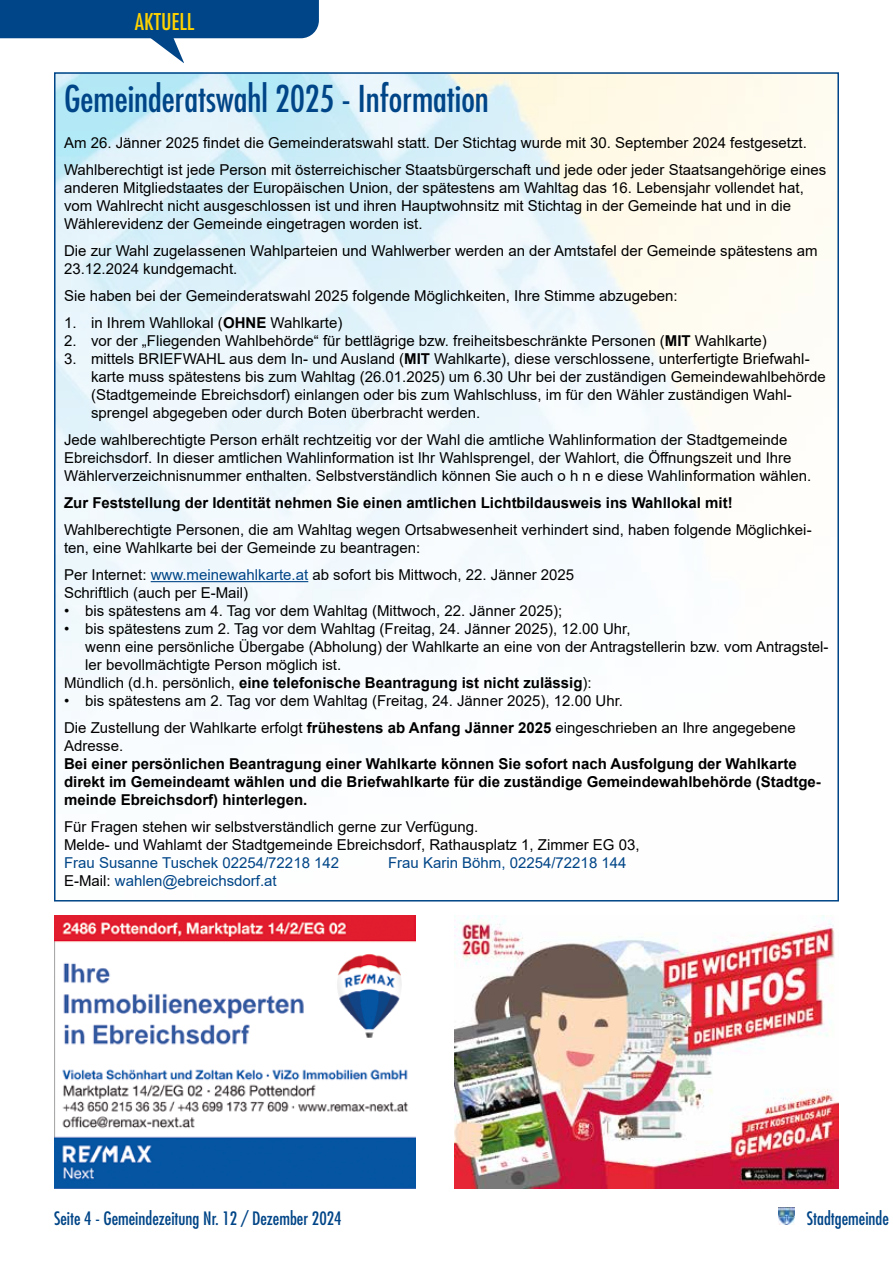
<style>
.page{position:relative;width:893px;height:1263px;background:#fff}
.page>*{position:absolute;margin:0;border:0;box-sizing:border-box;transform-origin:0 0}
.t1{font:condensed 36px "Futura Std";color:#004587}
.t2{font:condensed 22.5px "Futura Std";color:#ffd300}
.t3{font:condensed 18px "Futura Std";color:#004587}
.t4{font:15px/18px "Arial";color:#000}
.t5{font:700 15px/18px "Arial";color:#000}
.t6{font:15px "Arial";color:#004587}
.s1{font-weight:700}
.s2{color:#004587}
.s3{font-weight:400}
.s4{color:#000}
</style>
<div class="page">
<svg style="left:0;top:0;width:319px;height:63px"></svg>
<img style="left:778px;top:1208px;width:16px;height:17px">
<hr style="left:151px;top:581px;width:157px;height:1px;background:#004587">
<img style="left:54px;top:916px;width:362px;height:272px">
<img style="left:454px;top:916px;width:385px;height:272px">
<h2 class="t2" style="left:135px;top:8px;width:61px">AKTUELL</h2>
<h1 class="t1" style="left:64px;top:77px;width:426px">Gemeinderatswahl 2025 - Information</h1>
<p class="t4" style="left:64px;top:129px;width:764px;line-height:27px">Am 26. Jänner 2025 findet die Gemeinderatswahl statt. Der Stichtag wurde mit 30. September 2024 festgesetzt.<br>Wahlberechtigt ist jede Person mit österreichischer Staatsbürgerschaft und jede oder jeder Staatsangehörige eines</p>
<p class="t4" style="left:64px;top:179px;width:741px">anderen Mitgliedstaates der Europäischen Union, der spätestens am Wahltag das 16. Lebensjahr vollendet hat, vom Wahlrecht nicht ausgeschlossen ist und ihren Hauptwohnsitz mit Stichtag in der Gemeinde hat und in die<br>Wählerevidenz der Gemeinde eingetragen worden ist.</p>
<p class="t4" style="left:64px;top:242px;width:755px">Die zur Wahl zugelassenen Wahlparteien und Wahlwerber werden an der Amtstafel der Gemeinde spätestens am<br>23.12.2024 kundgemacht.</p>
<p class="t4" style="left:64px;top:287px;width:615px">Sie haben bei der Gemeinderatswahl 2025 folgende Möglichkeiten, Ihre Stimme abzugeben:</p>
<p class="t4" style="left:64px;top:314px;width:280px">1. in Ihrem Wahllokal (<span class="s1">OHNE</span> Wahlkarte)</p>
<p class="t4" style="left:64px;top:332px;width:704px">2. vor der „Fliegenden Wahlbehörde“ für bettlägrige bzw. freiheitsbeschränkte Personen (<span class="s1">MIT</span> Wahlkarte)</p>
<p class="t4" style="left:91px;top:350px;width:736px;text-indent:-27px">3. mittels BRIEFWAHL aus dem In- und Ausland (<span class="s1">MIT</span> Wahlkarte), diese verschlossene, unterfertigte Briefwahl&shy;karte muss spätestens bis zum Wahltag (26.01.2025) um 6.30 Uhr bei der zuständigen Gemeindewahlbehörde (Stadtgemeinde Ebreichsdorf) einlangen oder bis zum Wahlschluss, im für den Wähler zuständigen Wahl&shy;sprengel abgegeben oder durch Boten überbracht werden.</p>
<p class="t4" style="left:64px;top:431px;width:749px">Jede wahlberechtigte Person erhält rechtzeitig vor der Wahl die amtliche Wahlinformation der Stadtgemeinde<br>Ebreichsdorf. In dieser amtlichen Wahlinformation ist Ihr Wahlsprengel, der Wahlort, die Öffnungszeit und Ihre<br>Wählerverzeichnisnummer enthalten. Selbstverständlich können Sie auch o h n e diese Wahlinformation wählen.</p>
<p class="t5" style="left:64px;top:494px;width:670px">Zur Feststellung der Identität nehmen Sie einen amtlichen Lichtbildausweis ins Wahllokal mit!</p>
<p class="t4" style="left:64px;top:521px;width:749px">Wahlberechtigte Personen, die am Wahltag wegen Ortsabwesenheit verhindert sind, haben folgende Möglichkei&shy;ten, eine Wahlkarte bei der Gemeinde zu beantragen:</p>
<p class="t4" style="left:64px;top:566px;width:512px">Per Internet: <span class="s2">www.meinewahlkarte.at</span> ab sofort bis Mittwoch, 22. Jänner 2025<br>Schriftlich (auch per E-Mail)</p>
<p class="t4" style="left:64px;top:602px;width:500px">• bis spätestens am 4. Tag vor dem Wahltag (Mittwoch, 22. Jänner 2025);</p>
<p class="t4" style="left:64px;top:620px;width:568px">• bis spätestens zum 2. Tag vor dem Wahltag (Freitag, 24. Jänner 2025), 12.00 Uhr,</p>
<p class="t4" style="left:85px;top:638px;width:745px">wenn eine persönliche Übergabe (Abholung) der Wahlkarte an eine von der Antragstellerin bzw. vom Antragstel-</p>
<p class="t4" style="left:85px;top:656px;width:257px">ler bevollmächtigte Person möglich ist.</p>
<p class="t5" style="left:64px;top:674px;width:529px"><span class="s3">Mündlich (d.h. persönlich,</span> eine telefonische Beantragung ist nicht zulässig<span class="s3">):</span></p>
<p class="t4" style="left:64px;top:687px;width:733px;line-height:27px">• bis spätestens am 2. Tag vor dem Wahltag (Freitag, 24. Jänner 2025), 12.00 Uhr.<br>Die Zustellung der Wahlkarte erfolgt <span class="s1">frühestens ab Anfang Jänner 2025</span> eingeschrieben an Ihre angegebene</p>
<p class="t4" style="left:64px;top:737px;width:61px">Adresse.</p>
<p class="t5" style="left:64px;top:755px;width:758px">Bei einer persönlichen Beantragung einer Wahlkarte können Sie sofort nach Ausfolgung der Wahlkarte direkt im Gemeindeamt wählen und die Briefwahlkarte für die zuständige Gemeindewahlbehörde (Stadtge&shy;meinde Ebreichsdorf) hinterlegen.</p>
<p class="t4" style="left:64px;top:818px;width:577px">Für Fragen stehen wir selbstverständlich gerne zur Verfügung.<br>Melde- und Wahlamt der Stadtgemeinde Ebreichsdorf, Rathausplatz 1, Zimmer EG 03,</p>
<p class="t6" style="left:64px;top:852px;width:277px">Frau Susanne Tuschek 02254/72218 142</p>
<p class="t6" style="left:388px;top:852px;width:240px">Frau Karin Böhm, 02254/72218 144</p>
<p class="t6" style="left:64px;top:870px;width:214px"><span class="s4">E-Mail:</span> wahlen@ebreichsdorf.at</p>
<p class="t3" style="left:54px;top:1207px;width:289px">Seite 4 - Gemeindezeitung Nr. 12 / Dezember 2024</p>
<p class="t3" style="left:807px;top:1207px;width:84px">Stadtgemeinde</p>
</div>
